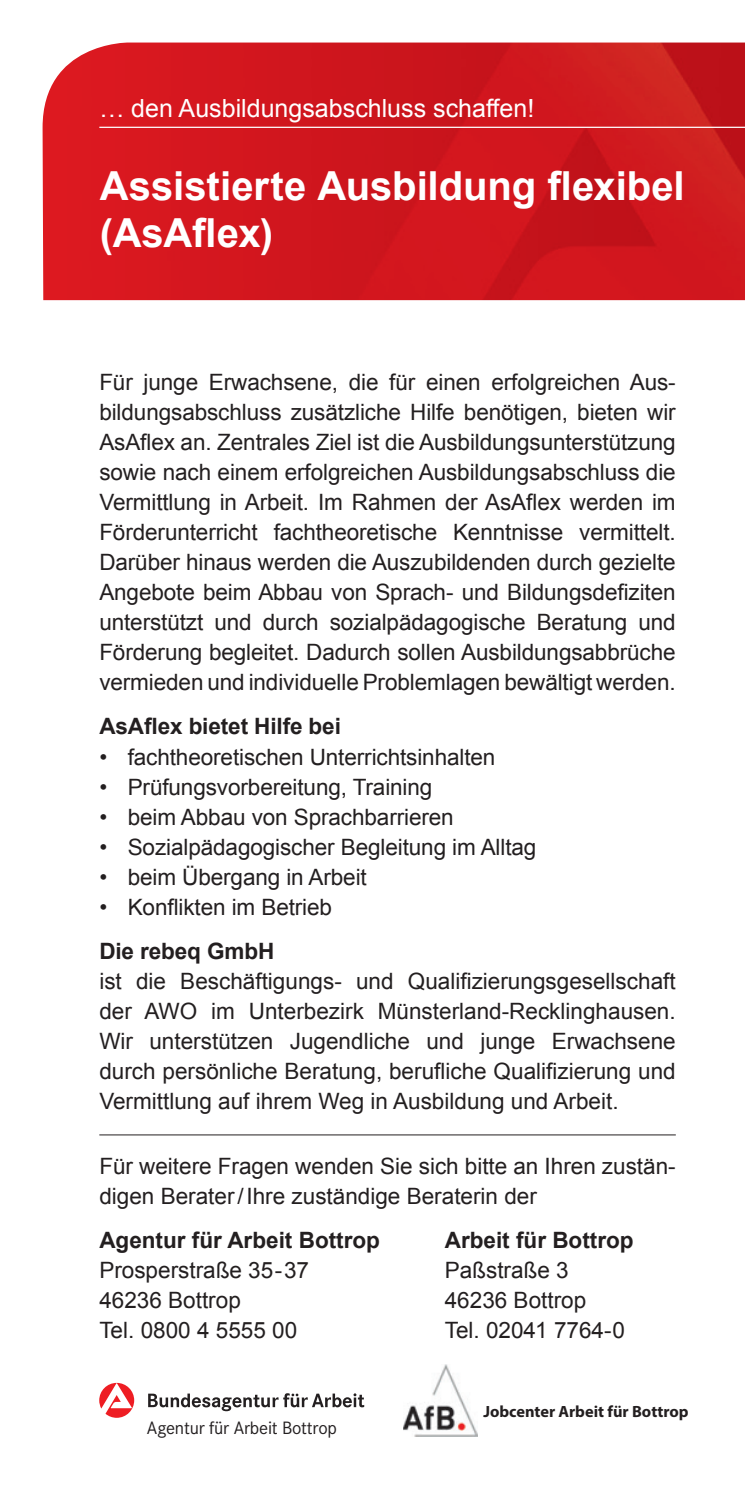
<style>
.page{position:relative;width:745px;height:1489px;background:#fff}
.page>*{position:absolute;margin:0;border:0;box-sizing:border-box;transform-origin:0 0}
.t1{font:700 40px/47.5px "Arial";color:#fff}
.t2{font:25px "Arial";color:#fff}
.t3{font:22.5px/30px "Arial";letter-spacing:-.005em;color:#231f20;text-align:justify}
.t4{font:700 22.5px "Arial";color:#231f20}
.t5{font:18.5px "Corporate S Pro";letter-spacing:-.01em;color:#231f20}
.t6{font:700 16.25px "Myriad Pro";color:#231f20}
</style>
<div class="page">
<hr style="left:99px;top:1134px;width:576px;height:1px;background:#231f20">
<img style="left:43px;top:43px;width:701px;height:257px">
<hr style="left:99px;top:127px;width:645px;height:1px;background:#fff">
<svg style="left:148px;top:1393px;width:216px;height:17px"></svg>
<svg style="left:99px;top:1382px;width:35px;height:35px"></svg>
<img style="left:403px;top:1364px;width:74px;height:72px">
<p class="t2" style="left:99px;top:93px;width:436px">… den Ausbildungsabschluss schaffen!</p>
<h1 class="t1" style="left:100px;top:164px;width:586px">Assistierte Ausbildung flexibel (AsAflex)</h1>
<p class="t3" style="left:99px;top:368px;width:577px">Für junge Erwachsene, die für einen erfolgreichen Aus&shy;bildungs abschluss zusätzliche Hilfe benötigen, bieten wir AsAflex an. Zentrales Ziel ist die Ausbildungs unter stützung sowie nach einem erfolgreichen Ausbildungs abschluss die Vermittlung in Arbeit. Im Rahmen der AsAflex werden im Förderunterricht fachtheoretische Kenntnisse vermittelt.<br>Darüber hinaus werden die Auszubildenden durch gezielte Angebote beim Abbau von Sprach- und Bildungsdefiziten unterstützt und durch sozialpädagogische Beratung und Förderung begleitet. Dadurch sollen Ausbildungsabbrüche vermieden und individuelle Problemlagen bewältigt werden.</p>
<p class="t4" style="left:99px;top:712px;width:243px">AsAflex bietet Hilfe bei</p>
<p class="t3" style="left:99px;top:742px;width:397px">• fachtheoretischen Unterrichtsinhalten</p>
<p class="t3" style="left:99px;top:772px;width:334px">• Prüfungsvorbereitung, Training</p>
<p class="t3" style="left:99px;top:802px;width:355px">• beim Abbau von Sprachbarrieren</p>
<p class="t3" style="left:99px;top:832px;width:438px">• Sozialpädagogischer Begleitung im Alltag</p>
<p class="t3" style="left:99px;top:862px;width:269px">• beim Übergang in Arbeit</p>
<p class="t3" style="left:99px;top:892px;width:234px">• Konflikten im Betrieb</p>
<p class="t4" style="left:99px;top:936px;width:176px">Die rebeq GmbH</p>
<p class="t3" style="left:99px;top:966px;width:577px">ist die Beschäftigungs- und Qualifizierungsgesellschaft der AWO im Unterbezirk Münsterland-Recklinghausen.<br>Wir unterstützen Jugendliche und junge Erwachsene durch persönliche Beratung, berufliche Qualifizierung und Vermittlung auf ihrem Weg in Aus bildung und Arbeit.</p>
<p class="t3" style="left:99px;top:1151px;width:577px">Für weitere Fragen wenden Sie sich bitte an Ihren zustän&shy;digen Berater / Ihre zuständige Beraterin der</p>
<p class="t4" style="left:99px;top:1225px;width:282px">Agentur für Arbeit Bottrop</p>
<p class="t4" style="left:444px;top:1225px;width:190px">Arbeit für Bottrop</p>
<p class="t3" style="left:99px;top:1256px;width:211px">Prosperstraße 35-37</p>
<p class="t3" style="left:444px;top:1256px;width:125px">Paßstraße 3</p>
<p class="t3" style="left:99px;top:1286px;width:143px">46236 Bottrop</p>
<p class="t3" style="left:444px;top:1286px;width:143px">46236 Bottrop</p>
<p class="t3" style="left:99px;top:1316px;width:199px">Tel. 0800 4 5555 00</p>
<p class="t3" style="left:444px;top:1316px;width:182px">Tel. 02041 7764-0</p>
<p class="t5" style="left:147px;top:1414px;width:192px">Agentur für Arbeit Bottrop</p>
<p class="t6" style="left:483px;top:1401px;width:206px">Jobcenter Arbeit für Bottrop</p>
</div>
